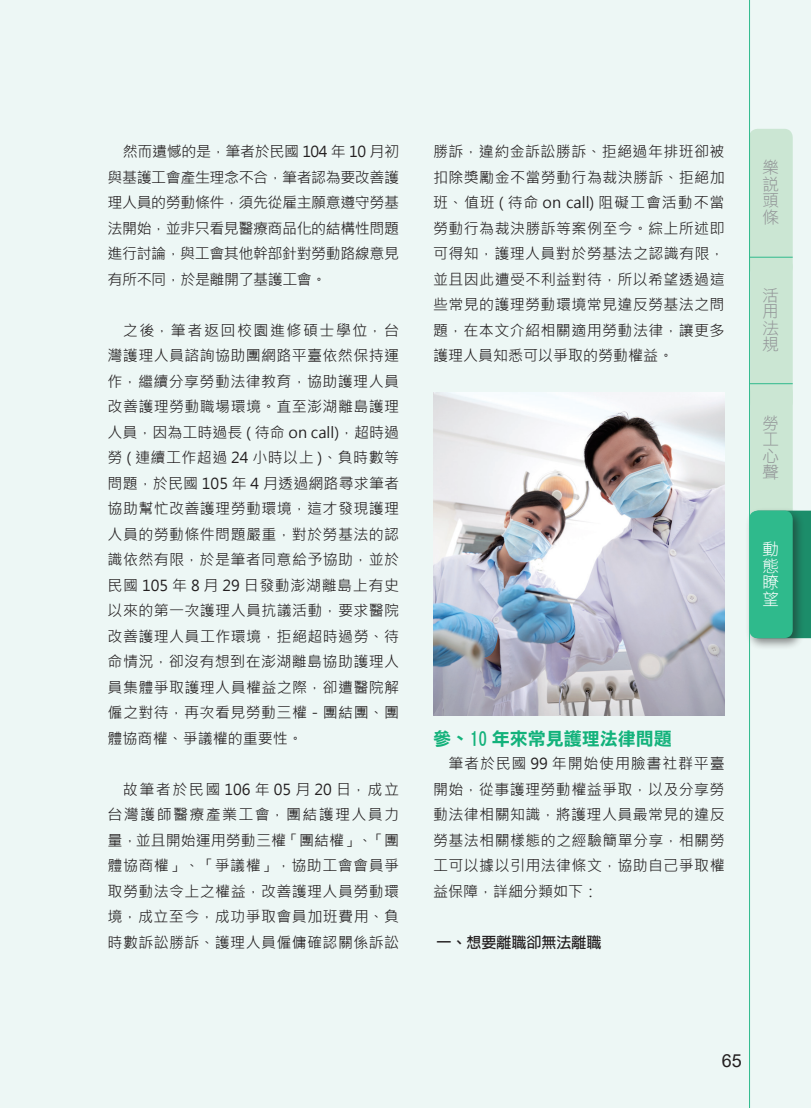
<style>
.page{position:relative;width:811px;height:1108px;background:#fff}
.page>*{position:absolute;margin:0;border:0;box-sizing:border-box;transform-origin:0 0}
.t1{font:18px "DF Li Hei Bd WIN BF";color:#13b27b}
.t2{font:18px "Arial";color:#231f20}
.t3{font:16.5px/16.5px "DF Hei Lt HK BF";color:#939598;text-align:justify}
.t4{font:16.5px/16.5px "DF Hei Lt HK BF";color:#fff;text-align:justify}
.t5{font:15px/25.5px "Microsoft Jheng Hei";letter-spacing:.025em;color:#231f20;text-align:justify}
.t6{font:700 15px "Adobe Fan Heiti Std";color:#231f20}
</style>
<div class="page">
<div style="left:0;top:0;width:810px;height:1108px;background:#edf7f5"></div>
<div style="left:750px;top:258px;width:42px;height:152px;background:#cbe6d3;border-radius:9px"></div>
<div style="left:750px;top:384px;width:42px;height:149px;background:#cbe6d3;border-radius:9px"></div>
<div style="left:749px;top:129px;width:43px;height:146px;background:#cbe6d3;border-radius:9px"></div>
<hr style="left:749px;top:383px;width:43px;height:1px;background:#2fba8c">
<hr style="left:749px;top:257px;width:43px;height:1px;background:#2fba8c">
<svg style="left:805px;top:511px;width:5px;height:127px"></svg>
<div style="left:744px;top:507px;width:61px;height:144px;background:#231f20;opacity:.5"></div>
<div style="left:749px;top:511px;width:43px;height:127px;background:#2fba8c;border-radius:9px"></div>
<hr style="left:749px;top:0;width:1px;height:1108px;background:#2fba8c">
<img style="left:433px;top:393px;width:291px;height:322px">
<p class="t5" style="left:108px;top:139px;width:293px;text-indent:15px">然而遺憾的是，筆者於民國 104 年 10 月初與基護工會產生理念不合，筆者認為要改善護理人員的勞動條件，須先從雇主願意遵守勞基法開始，並非只看見醫療商品化的結構性問題進行討論，與工會其他幹部針對勞動路線意見有所不同，於是離開了基護工會。</p>
<p class="t5" style="left:108px;top:317px;width:293px;text-indent:15px">之後，筆者返回校園進修碩士學位，台灣護理人員諮詢協助團網路平臺依然保持運作，繼續分享勞動法律教育，協助護理人員改善護理勞動職場環境。直至澎湖離島護理人員，因為工時過長 ( 待命 on call)，超時過勞 ( 連續工作超過 24 小時以上 )、負時數等問題，於民國 105 年 4 月透過網路尋求筆者協助幫忙改善護理勞動環境，這才發現護理人員的勞動條件問題嚴重，對於勞基法的認識依然有限，於是筆者同意給予協助，並於民國 105 年 8 月 29 日發動澎湖離島上有史以來的第一次護理人員抗議活動，要求醫院改善護理人員工作環境，拒絕超時過勞、待命情況，卻沒有想到在澎湖離島協助護理人員集體爭取護理人員權益之際，卻遭醫院解僱之對待，再次看見勞動三權－團結團、團體協商權、爭議權的重要性。</p>
<p class="t5" style="left:108px;top:776px;width:293px;text-indent:15px">故筆者於民國 106 年 05 月 20 日，成立台灣護師醫療產業工會，團結護理人員力量，並且開始運用勞動三權「團結權」、「團體協商權」、「爭議權」，協助工會會員爭取勞動法令上之權益，改善護理人員勞動環境，成立至今，成功爭取會員加班費用、負時數訴訟勝訴、護理人員僱傭確認關係訴訟</p>
<p class="t5" style="left:433px;top:139px;width:293px">勝訴，違約金訴訟勝訴、拒絕過年排班卻被扣除獎勵金不當勞動行為裁決勝訴、拒絕加班、值班 ( 待命 on call) 阻礙工會活動不當勞動行為裁決勝訴等案例至今。綜上所述即可得知，護理人員對於勞基法之認識有限，並且因此遭受不利益對待，所以希望透過這些常見的護理勞動環境常見違反勞基法之問題，在本文介紹相關適用勞動法律，讓更多護理人員知悉可以爭取的勞動權益。</p>
<p class="t1" style="left:433px;top:729px;width:240px">參、10 年來常見護理法律問題</p>
<p class="t5" style="left:433px;top:751px;width:293px;text-indent:15px">筆者於民國 99 年開始使用臉書社群平臺開始，從事護理勞動權益爭取，以及分享勞動法律相關知識，將護理人員最常見的違反勞基法相關樣態的之經驗簡單分享，相關勞工可以據以引用法律條文，協助自己爭取權益保障，詳細分類如下：</p>
<p class="t6" style="left:436px;top:933px;width:166px">一、想要離職卻無法離職</p>
<p class="t3" style="left:762px;top:159px;width:18px">樂說頭條</p>
<p class="t3" style="left:762px;top:287px;width:17px">活用法規</p>
<p class="t3" style="left:762px;top:414px;width:17px">勞工心聲</p>
<p class="t4" style="left:762px;top:541px;width:18px">動態瞭望</p>
<p class="t2" style="left:721px;top:1048px;width:22px">65</p>
</div>
